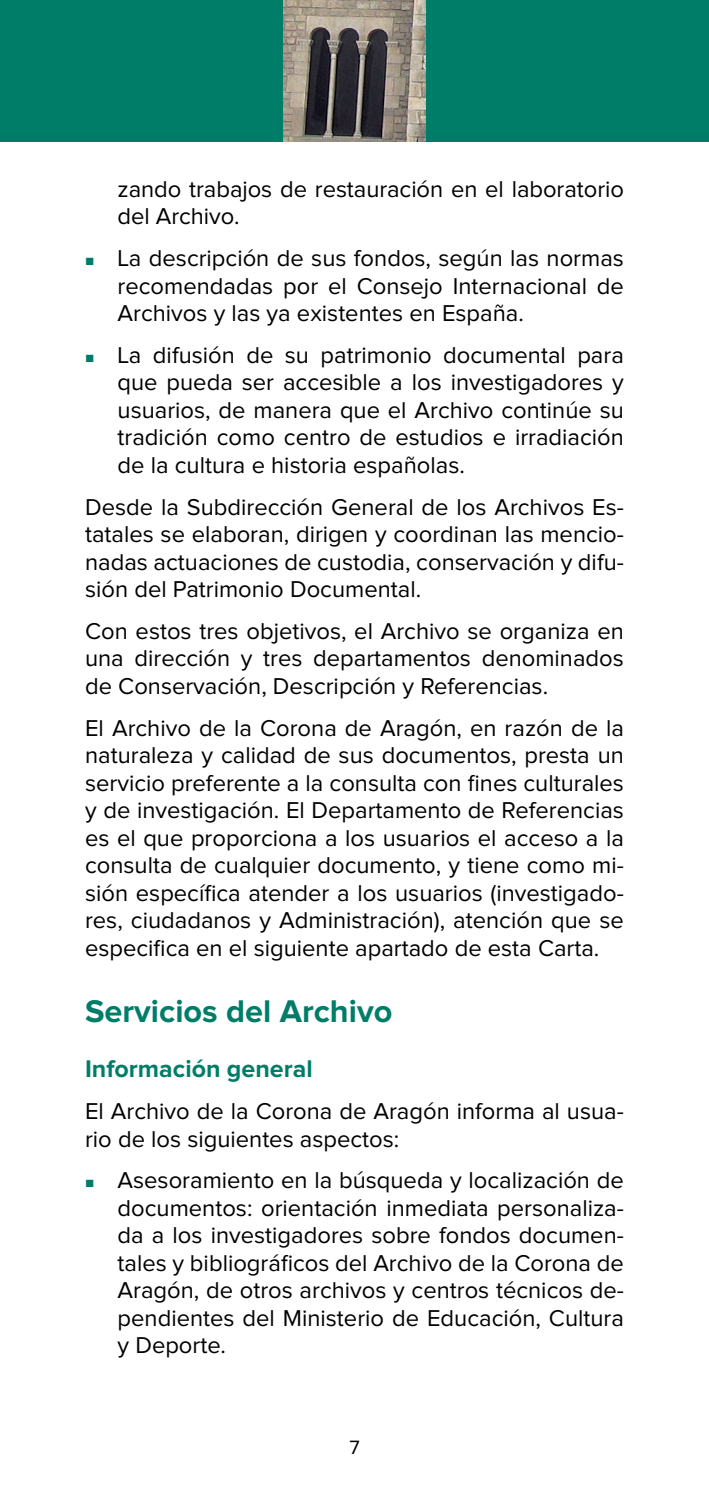
<style>
.page{position:relative;width:709px;height:1489px;background:#fff}
.page>*{position:absolute;margin:0;border:0;box-sizing:border-box;transform-origin:0 0}
.t1{font:700 32.5px "Proxima Nova";color:#007d68}
.t2{font:700 25px "Proxima Nova";color:#007d68}
.t3{font:23.75px/27.5px "Proxima Nova";color:#000;text-align:justify}
.t4{font:20px "Proxima Nova";color:#000}
.s1{color:#007d68}
</style>
<div class="page">
<div style="left:0;top:0;width:709px;height:142px;background:#007d68"></div>
<img style="left:283px;top:0;width:142px;height:142px">
<p class="t3" style="left:118px;top:176px;width:508px">zando trabajos de restauración en el laboratorio del Archivo.</p>
<p class="t3" style="left:118px;top:245px;width:508px;text-indent:-32px"><span class="s1">■</span> La descripción de sus fondos, según las normas recomendadas por el Consejo Internacional de Archivos y las ya existentes en España.</p>
<p class="t3" style="left:118px;top:342px;width:508px;text-indent:-32px"><span class="s1">■</span> La difusión de su patrimonio documental para que pueda ser accesible a los investigadores y usuarios, de manera que el Archivo continúe su tradición como centro de estudios e irradiación de la cultura e historia españolas.</p>
<p class="t3" style="left:85px;top:494px;width:540px">Desde la Subdirección General de los Archivos Es&shy;tatales se elaboran, dirigen y coordinan las mencio&shy;nadas actuaciones de custodia, conservación y difu&shy;sión del Patrimonio Documental.</p>
<p class="t3" style="left:85px;top:618px;width:540px">Con estos tres objetivos, el Archivo se organiza en una dirección y tres departamentos denominados de Conservación, Descripción y Referencias.</p>
<p class="t3" style="left:85px;top:715px;width:540px">El Archivo de la Corona de Aragón, en razón de la naturaleza y calidad de sus documentos, presta un servicio preferente a la consulta con fines culturales y de investigación. El Departamento de Referencias es el que proporciona a los usuarios el acceso a la consulta de cualquier documento, y tiene como mi&shy;sión específica atender a los usuarios (investigado&shy;res, ciudadanos y Administración), atención que se especifica en el siguiente apartado de esta Carta.</p>
<h1 class="t1" style="left:85px;top:995px;width:309px">Servicios del Archivo</h1>
<p class="t2" style="left:85px;top:1057px;width:229px">Información general</p>
<p class="t3" style="left:85px;top:1098px;width:540px">El Archivo de la Corona de Aragón informa al usua&shy;rio de los siguientes aspectos:</p>
<p class="t3" style="left:118px;top:1167px;width:508px;text-indent:-32px"><span class="s1">■</span> Asesoramiento en la búsqueda y localización de documentos: orientación inmediata personaliza&shy;da a los investigadores sobre fondos documen&shy;tales y bibliográficos del Archivo de la Corona de Aragón, de otros archivos y centros técnicos de&shy;pendientes del Ministerio de Educación, Cultura y Deporte.</p>
<p class="t4" style="left:349px;top:1438px;width:12px">7</p>
</div>
